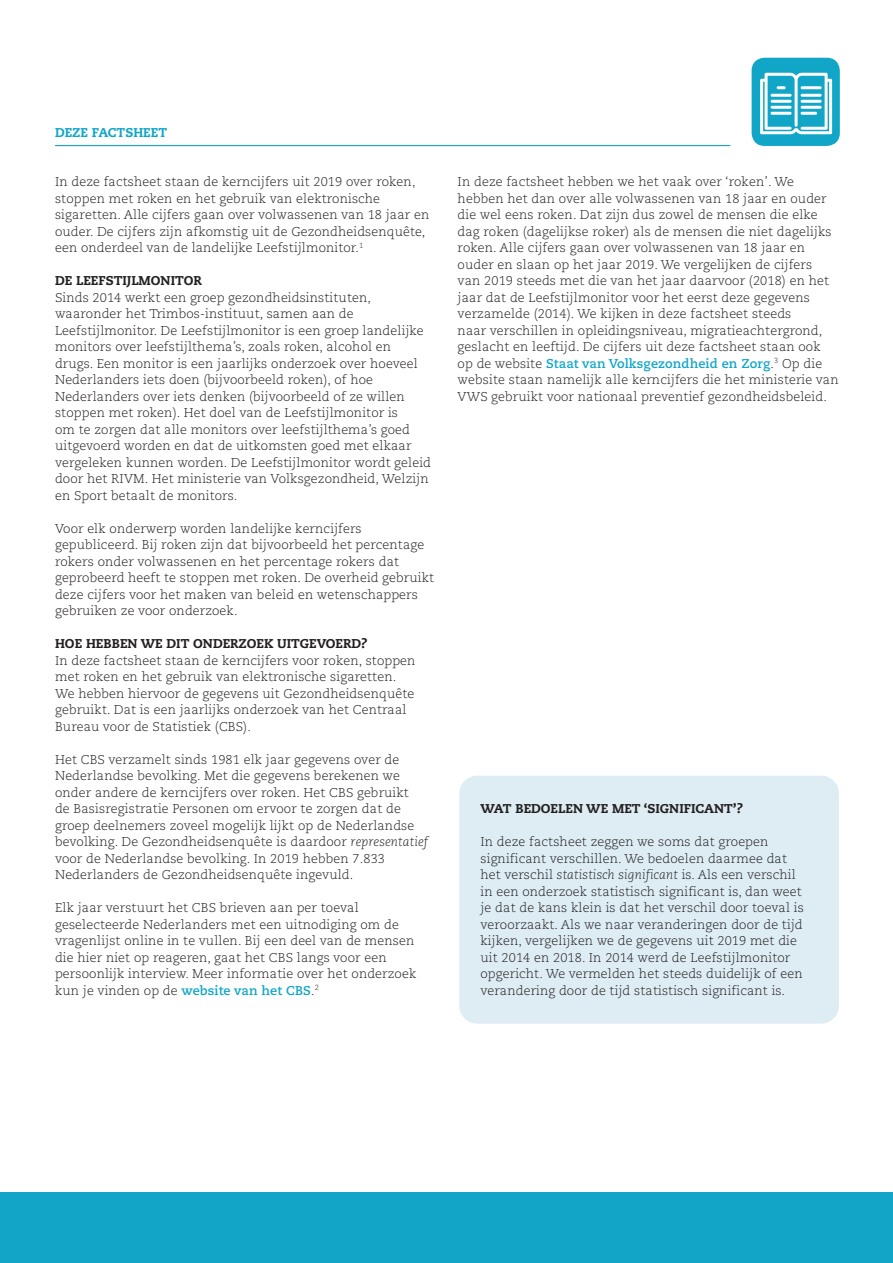
<style>
.page{position:relative;width:893px;height:1263px;background:#fff}
.page>*{position:absolute;margin:0;border:0;box-sizing:border-box;transform-origin:0 0}
._04-Brood_tekst{font:300 12.75px/16.5px "Caecilia LT Pro 45";letter-spacing:.01em;color:#231f20}
._02-Subkop_zwart{font:800 12.75px "Caecilia LT Pro 85";color:#231f20}
._02-Subkop_blauw_met{font:800 12.75px "Caecilia LT Pro 85";color:#11a6c8}
.s1{font-family:"Caecilia LT Pro 46";font-style:italic}
.s2{font-family:"Caecilia LT Pro 75";font-weight:700;color:#11a6c8}
</style>
<div class="page">
<div style="left:0;top:1193px;width:893px;height:70px;background:#11a6c8"></div>
<hr style="left:55px;top:145px;width:675px;height:1px;background:#11a6c8">
<div style="left:459px;top:776px;width:380px;height:248px;background:#deedf4;border-radius:18px"></div>
<div style="left:752px;top:58px;width:88px;height:88px;background:#11a6c8;border-radius:13px"></div>
<svg style="left:760px;top:73px;width:72px;height:61px"></svg>
<hr style="left:771px;top:94px;width:21px;height:3px;background:#fff;border-radius:2px">
<hr style="left:771px;top:100px;width:21px;height:3px;background:#fff;border-radius:2px">
<hr style="left:771px;top:106px;width:21px;height:3px;background:#fff;border-radius:2px">
<hr style="left:771px;top:112px;width:21px;height:3px;background:#fff;border-radius:2px">
<hr style="left:801px;top:86px;width:21px;height:3px;background:#fff;border-radius:2px">
<hr style="left:801px;top:94px;width:21px;height:3px;background:#fff;border-radius:2px">
<hr style="left:801px;top:100px;width:21px;height:3px;background:#fff;border-radius:2px">
<hr style="left:801px;top:106px;width:21px;height:3px;background:#fff;border-radius:2px">
<hr style="left:801px;top:112px;width:16px;height:3px;background:#fff;border-radius:2px">
<p class="_02-Subkop_blauw_met" style="left:55px;top:123px;width:114px">DEZE FACTSHEET</p>
<p class="_04-Brood_tekst" style="left:55px;top:173px;width:376px">In deze factsheet staan de kerncijfers uit 2019 over roken, stoppen met roken en het gebruik van elektronische sigaretten. Alle cijfers gaan over volwassenen van 18 jaar en ouder. De cijfers zijn afkomstig uit de Gezondheidsenquête, een onderdeel van de landelijke Leefstijlmonitor.<sup>1</sup></p>
<p class="_02-Subkop_zwart" style="left:55px;top:272px;width:148px">DE LEEFSTIJLMONITOR</p>
<p class="_04-Brood_tekst" style="left:55px;top:289px;width:377px">Sinds 2014 werkt een groep gezondheidsinstituten, waaronder het Trimbos-instituut, samen aan de Leefstijlmonitor. De Leefstijlmonitor is een groep landelijke monitors over leefstijlthema’s, zoals roken, alcohol en drugs. Een monitor is een jaarlijks onderzoek over hoeveel Nederlanders iets doen (bijvoorbeeld roken), of hoe Nederlanders over iets denken (bijvoorbeeld of ze willen stoppen met roken). Het doel van de Leefstijlmonitor is<br>om te zorgen dat alle monitors over leefstijlthema’s goed uitgevoerd worden en dat de uitkomsten goed met elkaar vergeleken kunnen worden. De Leefstijlmonitor wordt geleid door het RIVM. Het ministerie van Volksgezondheid, Welzijn en Sport betaalt de monitors.</p>
<p class="_04-Brood_tekst" style="left:55px;top:520px;width:381px">Voor elk onderwerp worden landelijke kerncijfers gepubliceerd. Bij roken zijn dat bijvoorbeeld het percentage rokers onder volwassenen en het percentage rokers dat geprobeerd heeft te stoppen met roken. De overheid gebruikt deze cijfers voor het maken van beleid en wetenschappers gebruiken ze voor onderzoek.</p>
<p class="_02-Subkop_zwart" style="left:55px;top:635px;width:314px">HOE HEBBEN WE DIT ONDERZOEK UITGEVOERD?</p>
<p class="_04-Brood_tekst" style="left:55px;top:652px;width:362px">In deze factsheet staan de kerncijfers voor roken, stoppen met roken en het gebruik van elektronische sigaretten.<br>We hebben hiervoor de gegevens uit Gezondheidsenquête gebruikt. Dat is een jaarlijks onderzoek van het Centraal Bureau voor de Statistiek (CBS).</p>
<p class="_04-Brood_tekst" style="left:55px;top:751px;width:374px">Het CBS verzamelt sinds 1981 elk jaar gegevens over de Nederlandse bevolking. Met die gegevens berekenen we onder andere de kerncijfers over roken. Het CBS gebruikt<br>de Basisregistratie Personen om ervoor te zorgen dat de groep deelnemers zoveel mogelijk lijkt op de Nederlandse bevolking. De Gezondheidsenquête is daardoor <span class="s1">representatief </span>voor de Nederlandse bevolking. In 2019 hebben 7.833<br>Nederlanders de Gezondheidsenquête ingevuld.</p>
<p class="_04-Brood_tekst" style="left:55px;top:899px;width:363px">Elk jaar verstuurt het CBS brieven aan per toeval geselecteerde Nederlanders met een uitnodiging om de vragenlijst online in te vullen. Bij een deel van de mensen die hier niet op reageren, gaat het CBS langs voor een persoonlijk interview. Meer informatie over het onderzoek kun je vinden op de <span class="s2">website van het CBS</span>.<sup>2</sup></p>
<p class="_04-Brood_tekst" style="left:458px;top:173px;width:382px">In deze factsheet hebben we het vaak over ‘roken’. We hebben het dan over alle volwassenen van 18 jaar en ouder die wel eens roken. Dat zijn dus zowel de mensen die elke dag roken (dagelijkse roker) als de mensen die niet dagelijks roken. Alle cijfers gaan over volwassenen van 18 jaar en ouder en slaan op het jaar 2019. We vergelijken de cijfers<br>van 2019 steeds met die van het jaar daarvoor (2018) en het jaar dat de Leefstijlmonitor voor het eerst deze gegevens verzamelde (2014). We kijken in deze factsheet steeds<br>naar verschillen in opleidingsniveau, migratieachtergrond, geslacht en leeftijd. De cijfers uit deze factsheet staan ook op de website <span class="s2">Staat van Volksgezondheid en Zorg</span>.<sup>3</sup> Op die website staan namelijk alle kerncijfers die het ministerie van VWS gebruikt voor nationaal preventief gezondheidsbeleid.</p>
<p class="_02-Subkop_zwart" style="left:480px;top:800px;width:264px">WAT BEDOELEN WE MET ‘SIGNIFICANT’?</p>
<p class="_04-Brood_tekst" style="left:480px;top:833px;width:325px">In deze factsheet zeggen we soms dat groepen significant verschillen. We bedoelen daarmee dat het verschil <span class="s1">statistisch significant</span> is. Als een verschil in een onderzoek statistisch significant is, dan weet je dat de kans klein is dat het verschil door toeval is veroorzaakt. Als we naar veranderingen door de tijd kijken, vergelijken we de gegevens uit 2019 met die uit 2014 en 2018. In 2014 werd de Leefstijlmonitor opgericht. We vermelden het steeds duidelijk of een verandering door de tijd statistisch significant is.</p>
</div>
